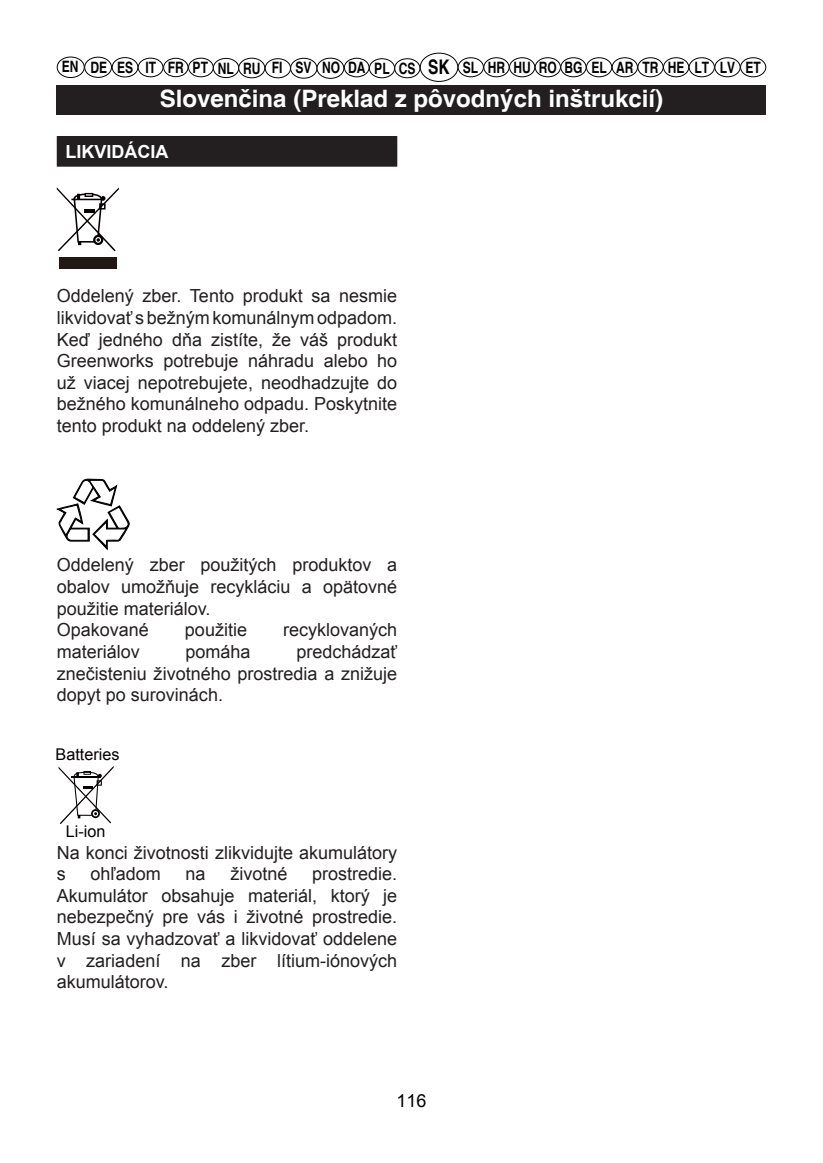
<style>
.page{position:relative;width:823px;height:1163px;background:#fff}
.page>*{position:absolute;margin:0;border:0;box-sizing:border-box;transform-origin:0 0}
.t1{font:700 24px "Helvetica";color:#fff}
.t2{font:18px/21.6px "Arial";color:#231f20;text-align:justify}
.t3{font:700 18px "Arial";color:#fff}
.t4{font:18px "Arial";color:#000}
.t5{font:16.2px "Arial";color:#050000}
.t6{font:700 15.6px "Helvetica";color:#030303;scale:.77 1}
.s1{font-size:20.2px}
</style>
<div class="page">
<div style="left:57px;top:86px;width:708px;height:29px;background:#231f20"></div>
<div style="left:394px;top:58px;width:26px;height:20px;border:1px solid #030303;border-radius:50%"></div>
<div style="left:369px;top:58px;width:26px;height:20px;border:1px solid #030303;border-radius:50%"></div>
<div style="left:57px;top:57px;width:28px;height:21px;border:1px solid #030303;border-radius:50%"></div>
<div style="left:84px;top:57px;width:28px;height:21px;border:1px solid #030303;border-radius:50%"></div>
<div style="left:112px;top:57px;width:26px;height:20px;border:1px solid #030303;border-radius:50%"></div>
<div style="left:138px;top:58px;width:25px;height:19px;border:1px solid #030303;border-radius:50%"></div>
<div style="left:163px;top:58px;width:25px;height:19px;border:1px solid #030303;border-radius:50%"></div>
<div style="left:188px;top:58px;width:25px;height:19px;border:1px solid #030303;border-radius:50%"></div>
<div style="left:213px;top:58px;width:26px;height:20px;border:1px solid #030303;border-radius:50%"></div>
<div style="left:238px;top:58px;width:27px;height:20px;border:1px solid #030303;border-radius:50%"></div>
<div style="left:265px;top:58px;width:26px;height:20px;border:1px solid #030303;border-radius:50%"></div>
<div style="left:290px;top:58px;width:27px;height:20px;background:#fff;border-radius:50%"></div>
<div style="left:290px;top:58px;width:27px;height:21px;border:1px solid #030303;border-radius:50%"></div>
<div style="left:316px;top:58px;width:28px;height:21px;border:1px solid #030303;border-radius:50%"></div>
<div style="left:344px;top:58px;width:25px;height:19px;border:1px solid #030303;border-radius:50%"></div>
<div style="left:419px;top:53px;width:39px;height:29px;border:1px solid #030303;border-radius:50%"></div>
<div style="left:457px;top:57px;width:26px;height:20px;border:1px solid #030303;border-radius:50%"></div>
<div style="left:483px;top:57px;width:26px;height:20px;border:1px solid #030303;border-radius:50%"></div>
<div style="left:509px;top:57px;width:26px;height:20px;border:1px solid #030303;border-radius:50%"></div>
<div style="left:534px;top:57px;width:26px;height:20px;border:1px solid #030303;border-radius:50%"></div>
<div style="left:560px;top:57px;width:26px;height:20px;border:1px solid #030303;border-radius:50%"></div>
<div style="left:585px;top:57px;width:26px;height:20px;border:1px solid #030303;border-radius:50%"></div>
<div style="left:611px;top:57px;width:26px;height:20px;border:1px solid #030303;border-radius:50%"></div>
<div style="left:637px;top:57px;width:26px;height:20px;border:1px solid #030303;border-radius:50%"></div>
<div style="left:662px;top:57px;width:26px;height:20px;border:1px solid #030303;border-radius:50%"></div>
<div style="left:688px;top:57px;width:26px;height:20px;border:1px solid #030303;border-radius:50%"></div>
<div style="left:714px;top:57px;width:26px;height:20px;border:1px solid #030303;border-radius:50%"></div>
<div style="left:739px;top:57px;width:26px;height:20px;border:1px solid #030303;border-radius:50%"></div>
<div style="left:57px;top:137px;width:339px;height:29px;background:#231f20"></div>
<hr style="left:57px;top:136px;width:340px;height:1px;background:#231f20">
<hr style="left:395px;top:137px;width:2px;height:28px;background:#231f20">
<hr style="left:57px;top:165px;width:340px;height:2px;background:#231f20">
<svg style="left:57px;top:187px;width:62px;height:64px"></svg>
<div style="left:59px;top:257px;width:58px;height:12px;background:#211714"></div>
<svg style="left:56px;top:478px;width:74px;height:72px"></svg>
<svg style="left:58px;top:766px;width:56px;height:58px"></svg>
<p class="t6" style="left:62px;top:58px;width:908px">EN DE ES IT FR PT NL RU FI SV NO DA PL CS <span class="s1">SK</span> SL HR HU RO BG EL AR TR HE LT LV ET</p>
<h1 class="t1" style="left:160px;top:84px;width:504px">Slovenčina (Preklad z pôvodných inštrukcií)</h1>
<p class="t3" style="left:65px;top:140px;width:104px">LIKVIDÁCIA</p>
<p class="t2" style="left:57px;top:285px;width:342px">Oddelený zber. Tento produkt sa nesmie likvidovať s bežným komunálnym odpadom.<br>Keď jedného dňa zistíte, že váš produkt Greenworks potrebuje náhradu alebo ho už viacej nepotrebujete, neodhadzujte do bežného komunálneho odpadu. Poskytnite tento produkt na oddelený zber.</p>
<p class="t2" style="left:57px;top:554px;width:342px">Oddelený zber použitých produktov a obalov umožňuje recykláciu a opätovné použitie materiálov.</p>
<p class="t2" style="left:57px;top:619px;width:94px">Opakované</p>
<p class="t2" style="left:185px;top:619px;width:64px">použitie</p>
<p class="t2" style="left:283px;top:619px;width:116px">recyklovaných</p>
<p class="t2" style="left:57px;top:641px;width:85px">materiálov</p>
<p class="t2" style="left:185px;top:641px;width:67px">pomáha</p>
<p class="t2" style="left:57px;top:641px;width:342px;text-indent:239px">predchádzať znečisteniu životného prostredia a znižuje dopyt po surovinách.</p>
<p class="t5" style="left:56px;top:743px;width:65px">Batteries</p>
<p class="t5" style="left:66px;top:820px;width:41px">Li-ion</p>
<p class="t2" style="left:57px;top:841px;width:342px">Na konci životnosti zlikvidujte akumulátory s</p>
<p class="t2" style="left:90px;top:863px;width:72px">ohľadom</p>
<p class="t2" style="left:185px;top:863px;width:22px">na</p>
<p class="t2" style="left:230px;top:863px;width:59px">životné</p>
<p class="t2" style="left:57px;top:863px;width:342px;text-indent:255px">prostredie.<br>Akumulátor obsahuje materiál, ktorý je nebezpečný pre vás i životné prostredie.<br>Musí sa vyhadzovať a likvidovať oddelene v zariadení na zber lítium-iónových akumulátorov.</p>
<p class="t4" style="left:396px;top:1088px;width:32px">116</p>
</div>
